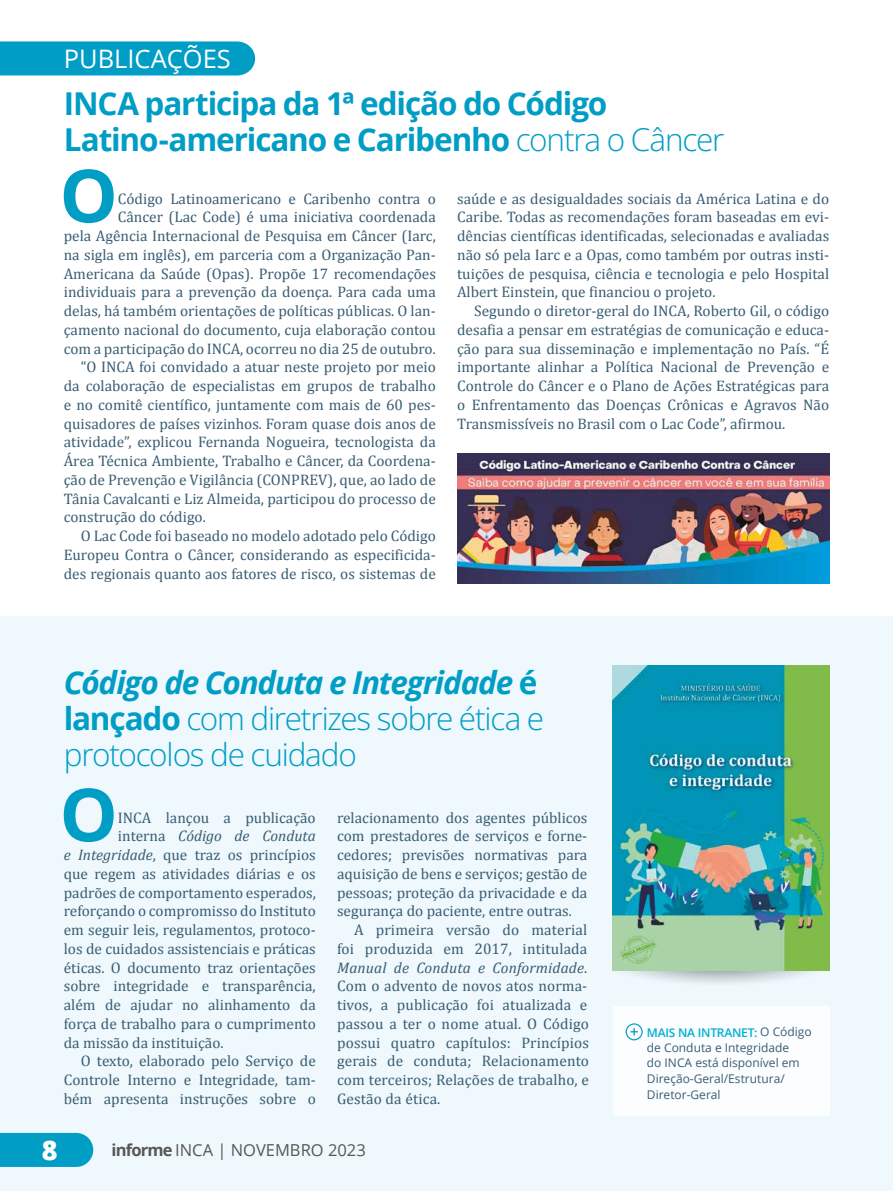
<style>
.page{position:relative;width:893px;height:1191px;background:#fff}
.page>*{position:absolute;margin:0;border:0;box-sizing:border-box;transform-origin:0 0}
.t1{font:700 73.35px "Open Sans";color:#009dc5}
.t2{font:31.5px/36px "Open Sans";letter-spacing:-.035em;color:#009dc5}
.t3{font:700 31.5px/36px "Open Sans";letter-spacing:-.035em;color:#009dc5}
.t4{font:800 27px "Open Sans";color:#fff}
.t5{font:25.5px "Open Sans";color:#fff}
.t6{font:16.5px "Open Sans";color:#575756}
.t7{font:15.3px/18.8px "Cambria";color:#395d73;text-align:justify}
.t8{font:italic 15.3px "Cambria";color:#395d73}
.t9{font:12px/15.8px "Open Sans";color:#395d73}
.s1{font-weight:400}
.s2{font-weight:700;font-style:italic}
.s3{font-weight:700}
.s4{font-style:normal}
.s5{font-style:italic}
.s6{font-weight:600;color:#00afd2}
</style>
<div class="page">
<hr style="left:892px;top:0;width:1px;height:616px;background:#fef4ec">
<div style="left:0;top:616px;width:893px;height:575px;background:#eff8fc"></div>
<div style="left:0;top:41px;width:255px;height:34px;background:#009dc5"></div>
<svg style="left:892px;top:41px;width:1px;height:34px"></svg>
<div style="left:613px;top:1006px;width:216px;height:110px;background:#fff"></div>
<svg style="left:626px;top:1023px;width:17px;height:17px"></svg>
<svg style="left:612px;top:970px;width:218px;height:42px"></svg>
<img style="left:457px;top:453px;width:372px;height:131px">
<img style="left:613px;top:665px;width:216px;height:306px">
<div style="left:0;top:1132px;width:93px;height:34px;background:#009dc5"></div>
<h3 class="t5" style="left:64px;top:41px;width:169px">PUBLICAÇÕES</h3>
<h2 class="t3" style="left:64px;top:85px;width:662px">INCA participa da 1ª edição do Código<br>Latino-americano e Caribenho <span class="s1">contra o Câncer</span></h2>
<h1 class="t1" style="left:60px;top:144px;width:60px">O</h1>
<p class="t7" style="left:118px;top:189px;width:319px">Código Latinoamericano e Caribenho contra o</p>
<p class="t7" style="left:118px;top:208px;width:319px">Câncer (Lac Code) é uma iniciativa coordenada</p>
<p class="t7" style="left:64px;top:226px;width:374px">pela Agência Internacional de Pesquisa em Câncer (Iarc,</p>
<p class="t7" style="left:64px;top:245px;width:373px">na sigla em inglês), em parceria com a Organização Pan-</p>
<p class="t7" style="left:64px;top:264px;width:374px">Americana da Saúde (Opas). Propõe 17 recomendações</p>
<p class="t7" style="left:64px;top:283px;width:373px">individuais para a prevenção da doença. Para cada uma</p>
<p class="t7" style="left:64px;top:301px;width:374px">delas, há também orientações de políticas públicas. O lan-</p>
<p class="t7" style="left:64px;top:320px;width:374px">çamento nacional do documento, cuja elaboração contou</p>
<p class="t7" style="left:64px;top:339px;width:374px">com a participação do INCA, ocorreu no dia 25 de outubro.</p>
<p class="t7" style="left:81px;top:358px;width:357px">“O INCA foi convidado a atuar neste projeto por meio</p>
<p class="t7" style="left:64px;top:376px;width:374px">da colaboração de especialistas em grupos de trabalho</p>
<p class="t7" style="left:64px;top:395px;width:374px">e no comitê científico, juntamente com mais de 60 pes-</p>
<p class="t7" style="left:64px;top:414px;width:374px">quisadores de países vizinhos. Foram quase dois anos de</p>
<p class="t7" style="left:64px;top:433px;width:374px">atividade”, explicou Fernanda Nogueira, tecnologista da</p>
<p class="t7" style="left:64px;top:451px;width:374px">Área Técnica Ambiente, Trabalho e Câncer, da Coordena-</p>
<p class="t7" style="left:64px;top:470px;width:374px">ção de Prevenção e Vigilância (CONPREV), que, ao lado de</p>
<p class="t7" style="left:64px;top:489px;width:374px">Tânia Cavalcanti e Liz Almeida, participou do processo de</p>
<p class="t7" style="left:64px;top:508px;width:144px">construção do código.</p>
<p class="t7" style="left:81px;top:526px;width:357px">O Lac Code foi baseado no modelo adotado pelo Código</p>
<p class="t7" style="left:64px;top:545px;width:374px">Europeu Contra o Câncer, considerando as especificida-</p>
<p class="t7" style="left:64px;top:564px;width:374px">des regionais quanto aos fatores de risco, os sistemas de</p>
<p class="t7" style="left:457px;top:189px;width:374px">saúde e as desigualdades sociais da América Latina e do Caribe. Todas as recomendações foram baseadas em evi&shy;dências científicas identificadas, selecionadas e avaliadas não só pela Iarc e a Opas, como também por outras insti&shy;tuições de pesquisa, ciência e tecnologia e pelo Hospital Albert Einstein, que financiou o projeto.</p>
<p class="t7" style="left:457px;top:301px;width:374px;text-indent:17px">Segundo o diretor-geral do INCA, Roberto Gil, o código desafia a pensar em estratégias de comunicação e educa&shy;ção para sua disseminação e implementação no País. “É importante alinhar a Política Nacional de Prevenção e Controle do Câncer e o Plano de Ações Estratégicas para o Enfrentamento das Doenças Crônicas e Agravos Não Transmissíveis no Brasil com o Lac Code”, afirmou.</p>
<h2 class="t2" style="left:64px;top:663px;width:482px"><span class="s2">Código de Conduta e Integridade</span> <span class="s3">é lançado</span> com diretrizes sobre ética e protocolos de cuidado</h2>
<h1 class="t1" style="left:60px;top:763px;width:60px">O</h1>
<p class="t7" style="left:118px;top:808px;width:199px">INCA lançou a publicação</p>
<p class="t8" style="left:118px;top:826px;width:199px"><span class="s4">interna</span> Código de Conduta</p>
<p class="t7" style="left:64px;top:845px;width:253px"><span class="s5">e Integridade</span>, que traz os princípios</p>
<p class="t7" style="left:64px;top:864px;width:253px">que regem as atividades diárias e os</p>
<p class="t7" style="left:64px;top:883px;width:254px">padrões de comportamento esperados,</p>
<p class="t7" style="left:64px;top:901px;width:254px">reforçando o compromisso do Instituto</p>
<p class="t7" style="left:64px;top:920px;width:253px">em seguir leis, regulamentos, protoco-</p>
<p class="t7" style="left:64px;top:939px;width:253px">los de cuidados assistenciais e práticas</p>
<p class="t7" style="left:64px;top:958px;width:253px">éticas. O documento traz orientações</p>
<p class="t7" style="left:64px;top:976px;width:253px">sobre integridade e transparência,</p>
<p class="t7" style="left:64px;top:995px;width:253px">além de ajudar no alinhamento da</p>
<p class="t7" style="left:64px;top:1014px;width:253px">força de trabalho para o cumprimento</p>
<p class="t7" style="left:64px;top:1033px;width:161px">da missão da instituição.</p>
<p class="t7" style="left:81px;top:1051px;width:236px">O texto, elaborado pelo Serviço de</p>
<p class="t7" style="left:64px;top:1070px;width:253px">Controle Interno e Integridade, tam-</p>
<p class="t7" style="left:64px;top:1089px;width:253px">bém apresenta instruções sobre o</p>
<p class="t7" style="left:337px;top:808px;width:252px">relacionamento dos agentes públicos com prestadores de serviços e forne&shy;cedores; previsões normativas para aquisição de bens e serviços; gestão de pessoas; proteção da privacidade e da segurança do paciente, entre outras.</p>
<p class="t7" style="left:337px;top:920px;width:254px;text-indent:17px">A primeira versão do material foi produzida em 2017, intitulada <span class="s5">Manual de Conduta e Conformidade</span>.<br>Com o advento de novos atos norma&shy;tivos, a publicação foi atualizada e passou a ter o nome atual. O Código possui quatro capítulos: Princípios gerais de conduta; Relacionamento com terceiros; Relações de trabalho, e Gestão da ética.</p>
<h3 class="t4" style="left:42px;top:1129px;width:17px">8</h3>
<p class="t6" style="left:112px;top:1138px;width:256px"><span class="s3">informe</span> INCA | NOVEMBRO 2023</p>
<p class="t9" style="left:647px;top:1025px;width:166px;line-height:14.2px"><span class="s6">MAIS NA INTRANET:</span> O Código de Conduta e Integridade</p>
<p class="t9" style="left:647px;top:1054px;width:154px">do INCA está disponível em<br>Direção-Geral/Estrutura/<br>Diretor-Geral</p>
</div>
